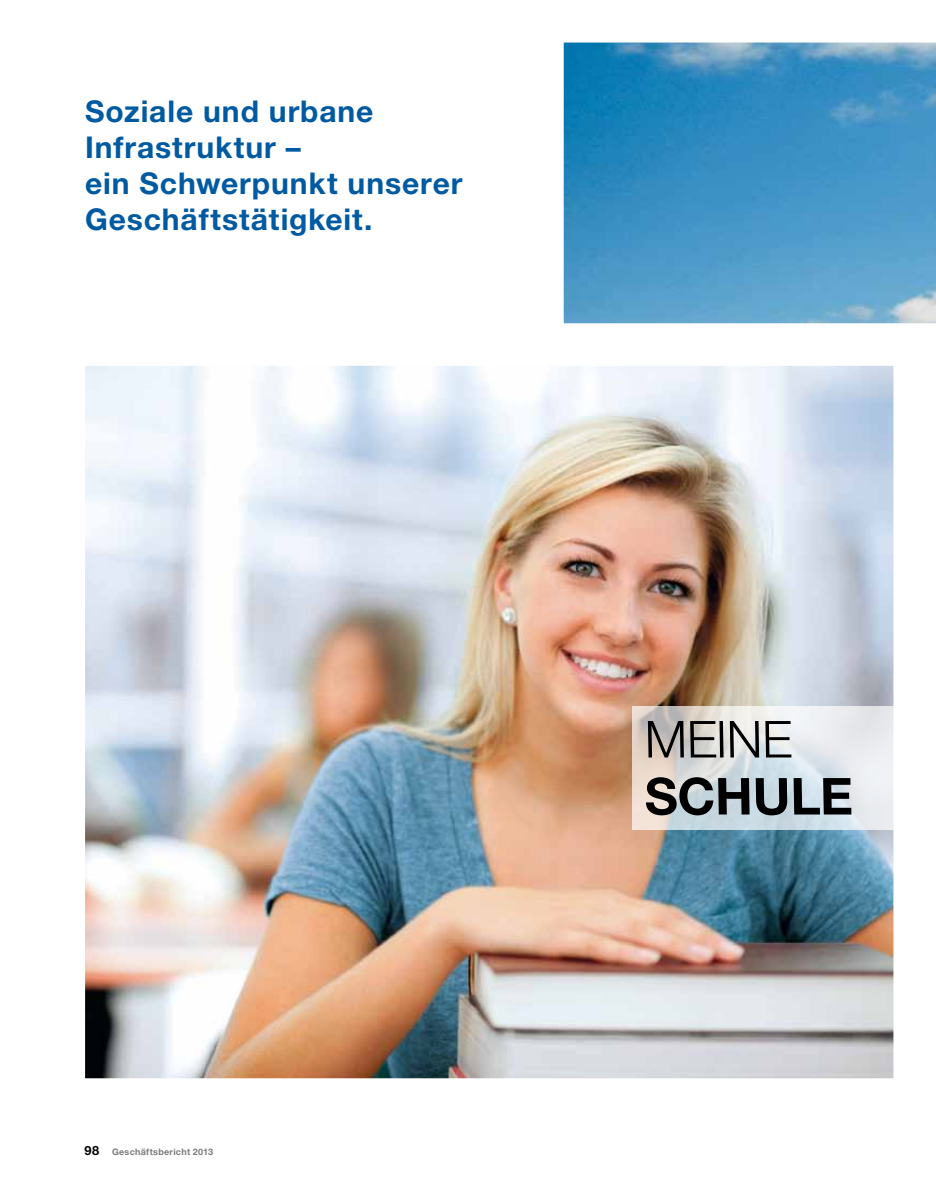
<style>
.page{position:relative;width:936px;height:1191px;background:#fff}
.page>*{position:absolute;margin:0;border:0;box-sizing:border-box;transform-origin:0 0}
.t1{font:700 51px "Helvetica Neue LT Pro";color:#000}
.t2{font:300 51px "Helvetica Neue LT Pro";color:#000}
.t3{font:700 30px/36px "Helvetica Neue LT Pro";letter-spacing:.03em;color:#005aa1}
.t4{font:700 9px "Helvetica Neue LT Pro";letter-spacing:.03em;color:#7b7c7e}
.s1{font-size:12.75px;color:#000}
</style>
<div class="page">
<svg style="left:563px;top:42px;width:372px;height:260px;background:#4495c5"></svg>
<img style="left:85px;top:302px;width:850px;height:777px">
<svg style="left:632px;top:706px;width:286px;height:123px;background:#dfe2e3"></svg>
<div style="left:923px;top:706px;width:12px;height:123px;background:#fff"></div>
<p class="t3" style="left:85px;top:92px;width:379px">Soziale und urbane<br>Infrastruktur –<br>ein Schwerpunkt unserer<br>Geschäftstätigkeit.</p>
<p class="t4" style="left:84px;top:1145px;width:130px"><span class="s1">98</span> Geschäftsbericht 2013</p>
<h1 class="t2" style="left:645px;top:708px;width:150px">MEINE</h1>
<h1 class="t1" style="left:645px;top:764px;width:211px">Schule</h1>
</div>
